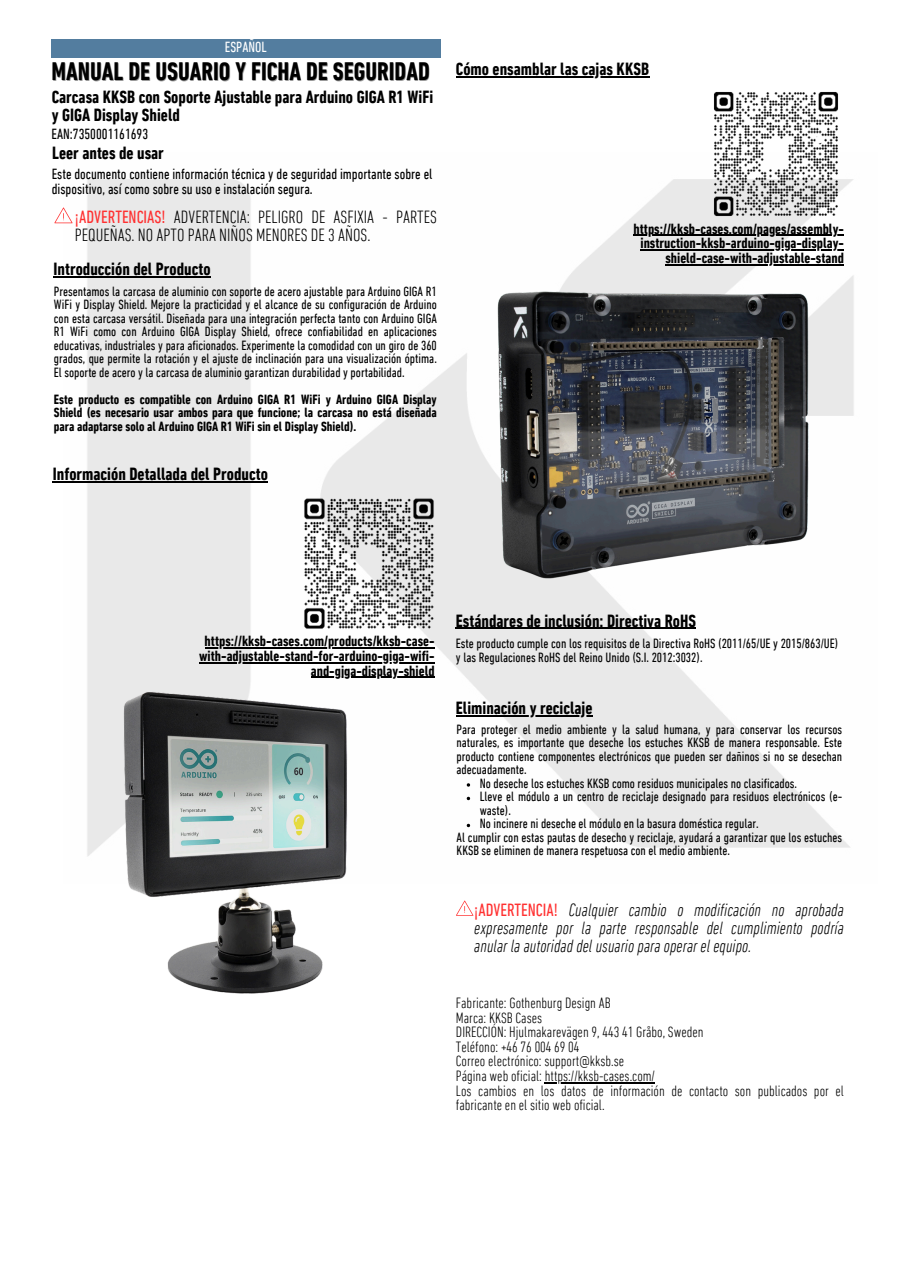
<style>
.page{position:relative;width:897px;height:1264px;background:#fff}
.page>*{position:absolute;margin:0;border:0;box-sizing:border-box;transform-origin:0 0}
.t1{font:700 condensed 25.8px "DIN Next LT Pro";color:#000}
.t2{font:700 condensed 18px/18px "DIN Next LT Pro";color:#000}
.t3{font:italic 300 condensed 18px/18px "DIN Next LT Pro";color:#000;text-align:justify}
.t4{font:300 condensed 18px/18px "DIN Next LT Pro";color:#000}
.t5{font:300 condensed 15.15px "DIN Next LT Pro";color:#000}
.t6{font:700 condensed 15px/14.7px "DIN Next LT Pro";color:#000;text-align:right}
.t7{font:condensed 15px/14.7px "DIN Next LT Pro";color:#000}
.t8{font:condensed 15px "DIN Next LT Pro";color:#fff}
.t9{font:condensed 13.65px/13.5px "DIN Next LT Pro";color:#000}
.t10{font:700 condensed 13.65px/13.5px "DIN Next LT Pro";color:#000;text-align:justify}
.s1{font-weight:400;color:#ff3131}
.s2{font-weight:400;font-style:normal;color:#ff3131}
</style>
<div class="page">
<div style="left:52px;top:39px;width:389px;height:18px;background:#537d9f"></div>
<img style="left:63px;top:179px;width:791px;height:677px">
<img style="left:103px;top:681px;width:261px;height:313px">
<img style="left:303px;top:498px;width:132px;height:131px">
<hr style="left:205px;top:647px;width:229px;height:1px;background:#000">
<hr style="left:199px;top:662px;width:235px;height:1px;background:#000">
<hr style="left:311px;top:676px;width:123px;height:1px;background:#000">
<svg style="left:54px;top:207px;width:18px;height:16px"></svg>
<hr style="left:54px;top:276px;width:157px;height:1px;background:#000">
<hr style="left:53px;top:481px;width:215px;height:1px;background:#000">
<svg style="left:456px;top:900px;width:17px;height:15px"></svg>
<hr style="left:456px;top:715px;width:136px;height:1px;background:#000">
<svg style="left:467px;top:796px;width:3px;height:4px"></svg>
<svg style="left:467px;top:823px;width:3px;height:4px"></svg>
<hr style="left:545px;top:1082px;width:110px;height:1px;background:#000">
<hr style="left:456px;top:628px;width:240px;height:1px;background:#000">
<img style="left:492px;top:288px;width:326px;height:292px">
<img style="left:712px;top:92px;width:131px;height:130px">
<hr style="left:456px;top:76px;width:193px;height:1px;background:#000">
<hr style="left:633px;top:235px;width:211px;height:1px;background:#000">
<hr style="left:640px;top:249px;width:204px;height:1px;background:#000">
<hr style="left:665px;top:264px;width:179px;height:1px;background:#000">
<h3 class="t8" style="left:225px;top:41px;width:43px">ESPAÑOL</h3>
<p class="t1" style="left:52px;top:61px;width:379px">MANUAL DE USUARIO Y FICHA DE SEGURIDAD</p>
<h3 class="t2" style="left:52px;top:89px;width:383px">Carcasa KKSB con Soporte Ajustable para Arduino GIGA R1 WiFi y GIGA Display Shield</h3>
<p class="t7" style="left:52px;top:128px;width:98px">EAN:7350001161693</p>
<p class="t2" style="left:52px;top:145px;width:113px">Leer antes de usar</p>
<p class="t7" style="left:52px;top:168px;width:382px">Este documento contiene información técnica y de seguridad importante sobre el dispositivo, así como sobre su uso e instalación segura.</p>
<h6 class="t4" style="left:75px;top:209px;width:363px"><span class="s1">¡ADVERTENCIAS!</span> ADVERTENCIA: PELIGRO DE ASFIXIA - PARTES<br>PEQUEÑAS. NO APTO PARA NIÑOS MENORES DE 3 AÑOS.</h6>
<h2 class="t2" style="left:54px;top:262px;width:158px">Introducción del Producto</h2>
<h3 class="t9" style="left:54px;top:285px;width:384px;text-align:justify">Presentamos la carcasa de aluminio con soporte de acero ajustable para Arduino GIGA R1<br>WiFi y Display Shield. Mejore la practicidad y el alcance de su configuración de Arduino con esta carcasa versátil. Diseñada para una integración perfecta tanto con Arduino GIGA R1 WiFi como con Arduino GIGA Display Shield, ofrece confiabilidad en aplicaciones educativas, industriales y para aficionados. Experimente la comodidad con un giro de 360 grados, que permite la rotación y el ajuste de inclinación para una visualización óptima.<br>El soporte de acero y la carcasa de aluminio garantizan durabilidad y portabilidad.</h3>
<h5 class="t10" style="left:54px;top:393px;width:384px">Este producto es compatible con Arduino GIGA R1 WiFi y Arduino GIGA Display Shield (es necesario usar ambos para que funcione; la carcasa no está diseñada para adaptarse solo al Arduino GIGA R1 WiFi sin el Display Shield).</h5>
<h3 class="t2" style="left:53px;top:466px;width:217px">Información Detallada del Producto</h3>
<p class="t2" style="left:456px;top:61px;width:195px">Cómo ensamblar las cajas KKSB</p>
<p class="t6" style="left:633px;top:222px;width:212px">https://kksb-cases.com/pages/assembly&shy;instruction-kksb-arduino-giga-display&shy;shield-case-with-adjustable-stand</p>
<p class="t6" style="left:205px;top:635px;width:231px">https://kksb-cases.com/products/kksb-case-</p>
<h6 class="t6" style="left:199px;top:649px;width:237px">with-adjustable-stand-for-arduino-giga-wifi-</h6>
<p class="t6" style="left:311px;top:664px;width:125px">and-giga-display-shield</p>
<p class="t2" style="left:456px;top:613px;width:241px">Estándares de inclusión: Directiva RoHS</p>
<p class="t9" style="left:456px;top:638px;width:384px">Este producto cumple con los requisitos de la Directiva RoHS (2011/65/UE y 2015/863/UE) y las Regulaciones RoHS del Reino Unido (S.I. 2012:3032).</p>
<p class="t2" style="left:456px;top:700px;width:138px">Eliminación y reciclaje</p>
<h3 class="t9" style="left:456px;top:723px;width:387px;text-align:justify">Para proteger el medio ambiente y la salud humana, y para conservar los recursos naturales, es importante que deseche los estuches KKSB de manera responsable. Este producto contiene componentes electrónicos que pueden ser dañinos si no se desechan adecuadamente.</h3>
<h3 class="t9" style="left:480px;top:777px;width:319px">No deseche los estuches KKSB como residuos municipales no clasificados.</h3>
<p class="t9" style="left:480px;top:791px;width:364px">Lleve el módulo a un centro de reciclaje designado para residuos electrónicos (e&shy;waste).</p>
<h3 class="t9" style="left:480px;top:818px;width:280px">No incinere ni deseche el módulo en la basura doméstica regular.</h3>
<p class="t9" style="left:456px;top:831px;width:387px">Al cumplir con estas pautas de desecho y reciclaje, ayudará a garantizar que los estuches<br>KKSB se eliminen de manera respetuosa con el medio ambiente.</p>
<p class="t3" style="left:474px;top:902px;width:371px"><span class="s2">¡ADVERTENCIA!</span> Cualquier cambio o modificación no aprobada expresamente por la parte responsable del cumplimiento podría anular la autoridad del usuario para operar el equipo.</p>
<p class="t5" style="left:456px;top:996px;width:156px">Fabricante: Gothenburg Design AB</p>
<p class="t5" style="left:456px;top:1011px;width:88px">Marca: KKSB Cases</p>
<p class="t5" style="left:456px;top:1025px;width:249px">DIRECCIÓN: Hjulmakarevägen 9, 443 41 Gråbo, Sweden</p>
<p class="t5" style="left:456px;top:1040px;width:125px">Teléfono: +46 76 004 69 04</p>
<p class="t5" style="left:456px;top:1055px;width:170px">Correo electrónico: support@kksb.se</p>
<h4 class="t5" style="left:456px;top:1069px;width:201px">Página web oficial: https://kksb-cases.com/</h4>
<p class="t5" style="left:456px;top:1084px;width:389px">Los cambios en los datos de información de contacto son publicados por el</p>
<p class="t5" style="left:456px;top:1098px;width:150px">fabricante en el sitio web oficial.</p>
</div>
